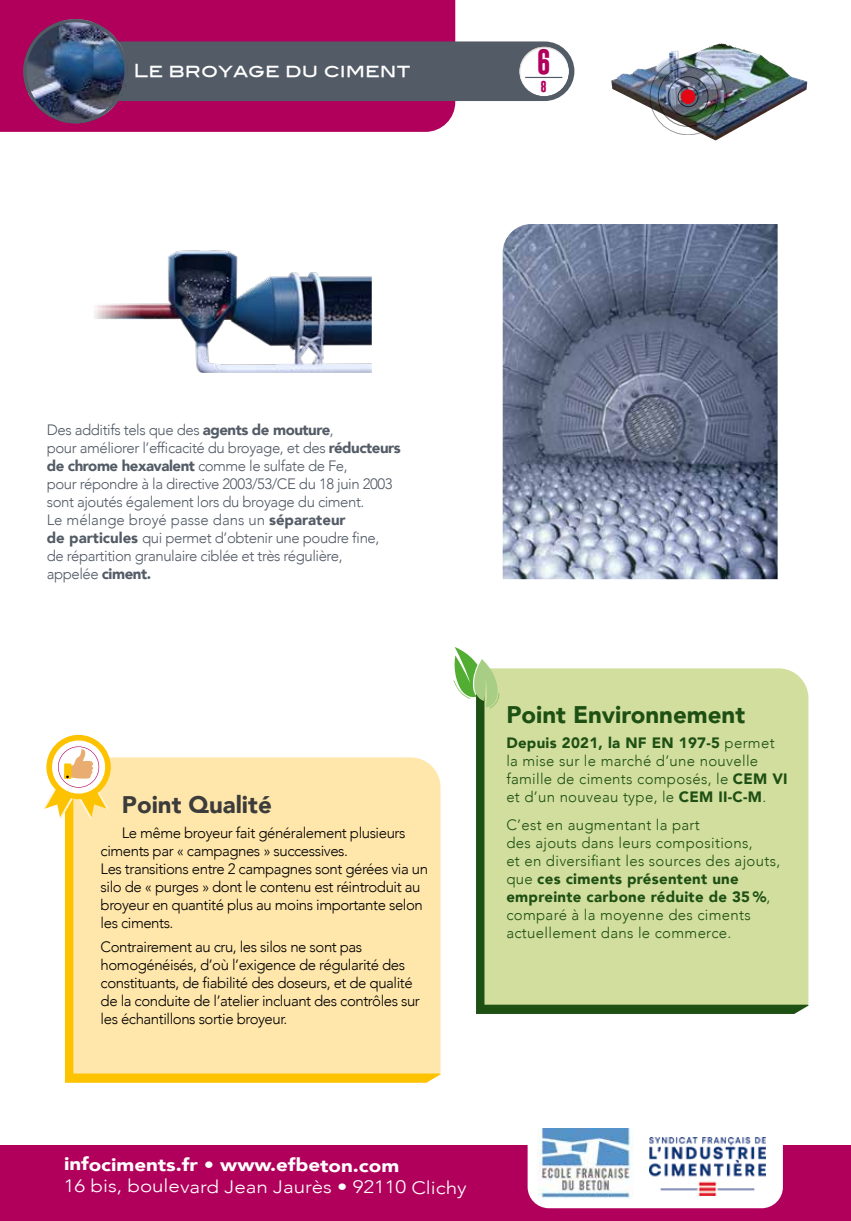
<style>
.page{position:relative;width:851px;height:1221px;background:#fff}
.page>*{position:absolute;margin:0;border:0;box-sizing:border-box;transform-origin:0 0}
.t1{font:700 25.5px "Gobold";color:#b1005b}
.t2{font:900 24px "Avenir";color:#1e4f13}
.t3{font:900 24px "Avenir";color:#3c3c3b}
.t4{font:300 18px "Avenir";letter-spacing:-.005em;color:#fff;scale:1.14 1}
.t5{font:900 18px "Avenir";letter-spacing:-.005em;color:#fff;scale:1.14 1}
.t6{font:18px "Blair Md ITCTT Medium";color:#fff}
.t7{font:300 15px/18px "Avenir";letter-spacing:-.03em;color:#000}
.t8{font:300 15px/18px "Avenir";letter-spacing:-.03em;color:#535b66}
.t9{font:300 15px/18px "Avenir";letter-spacing:.02em;color:#1e4f13}
.t10{font:700 11.4px "Gobold";color:#b1005b}
.s1{font-weight:900}
</style>
<div class="page">
<div style="left:0;top:0;width:455px;height:132px;background:#b1005b"></div>
<div style="left:119px;top:41px;width:455px;height:60px;background:#535b66"></div>
<img style="left:23px;top:19px;width:105px;height:104px;border-radius:52px">
<div style="left:23px;top:19px;width:105px;height:104px;border:3px solid #535b66;border-radius:50%"></div>
<div style="left:517px;top:46px;width:52px;height:52px;background:#000;opacity:.75"></div>
<div style="left:0;top:1145px;width:850px;height:75px;background:#b1005b"></div>
<div style="left:527px;top:1137px;width:255px;height:71px;background:#fff"></div>
<img style="left:537px;top:1128px;width:96px;height:70px">
<img style="left:649px;top:1137px;width:115px;height:58px">
<img style="left:94px;top:250px;width:278px;height:123px">
<img style="left:611px;top:43px;width:196px;height:97px">
<svg style="left:476px;top:708px;width:332px;height:305px;background:#27561b"></svg>
<div style="left:484px;top:668px;width:324px;height:336px;background:#d1de9e"></div>
<svg style="left:453px;top:647px;width:46px;height:61px"></svg>
<svg style="left:65px;top:783px;width:376px;height:299px;background:#fdc712"></svg>
<div style="left:73px;top:757px;width:367px;height:316px;background:#ffe7ac"></div>
<svg style="left:43px;top:734px;width:69px;height:85px"></svg>
<hr style="left:525px;top:77px;width:37px;height:1px;background:#535b66">
<div style="left:680px;top:89px;width:15px;height:15px;background:#e30613;border-radius:50%"></div>
<div style="left:649px;top:58px;width:77px;height:77px;border:1px solid #000;border-radius:50%"></div>
<div style="left:658px;top:67px;width:60px;height:60px;border:1px solid #000;border-radius:50%"></div>
<div style="left:667px;top:76px;width:41px;height:41px;border:1px solid #000;border-radius:50%"></div>
<div style="left:677px;top:86px;width:21px;height:21px;border:1px solid #000;border-radius:50%"></div>
<img style="left:502px;top:224px;width:275px;height:355px">
<p class="t6" style="left:134px;top:56px;width:278px">Le broyage du ciment</p>
<h1 class="t1" style="left:536px;top:45px;width:15px">6</h1>
<p class="t10" style="left:540px;top:79px;width:8px">8</p>
<p class="t8" style="left:47px;top:421px;width:355px">Des additifs tels que des <span class="s1">agents de mouture</span>,<br>pour améliorer l’efficacité du broyage, et des <span class="s1">réducteurs de chrome hexavalent</span> comme le sulfate de Fe,<br>pour répondre à la directive 2003/53/CE du 18 juin 2003 sont ajoutés également lors du broyage du ciment.<br>Le mélange broyé passe dans un <span class="s1">séparateur<br>de particules</span> qui permet d’obtenir une poudre fine,<br>de répartition granulaire ciblée et très régulière,<br>appelée <span class="s1">ciment.</span></p>
<h2 class="t3" style="left:122px;top:784px;width:151px">Point Qualité</h2>
<p class="t7" style="left:101px;top:823px;width:329px;text-indent:21px">Le même broyeur fait généralement plusieurs ciments par « campagnes » successives.<br>Les transitions entre 2 campagnes sont gérées via un silo de « purges » dont le contenu est réintroduit au broyeur en quantité plus au moins importante selon les ciments.</p>
<p class="t7" style="left:101px;top:938px;width:321px">Contrairement au cru, les silos ne sont pas homogénéisés, d’où l’exigence de régularité des constituants, de fiabilité des doseurs, et de qualité de la conduite de l’atelier incluant des contrôles sur les échantillons sortie broyeur.</p>
<h2 class="t2" style="left:506px;top:694px;width:240px">Point Environnement</h2>
<p class="t9" style="left:506px;top:733px;width:283px"><span class="s1">Depuis 2021, la NF EN 197-5</span> permet la mise sur le marché d’une nouvelle famille de ciments composés, le <span class="s1">CEM VI </span>et d’un nouveau type, le <span class="s1">CEM II-C-M</span>.</p>
<p class="t9" style="left:506px;top:816px;width:275px">C’est en augmentant la part<br>des ajouts dans leurs compositions,<br>et en diversifiant les sources des ajouts, que <span class="s1">ces ciments présentent une empreinte carbone réduite de 35 %</span>, comparé à la moyenne des ciments actuellement dans le commerce.</p>
<p class="t5" style="left:64px;top:1149px;width:295px">infociments.fr • www.efbeton.com</p>
<p class="t4" style="left:64px;top:1175px;width:355px">16 bis, boulevard Jean Jaurès • 92110 Clichy</p>
</div>
